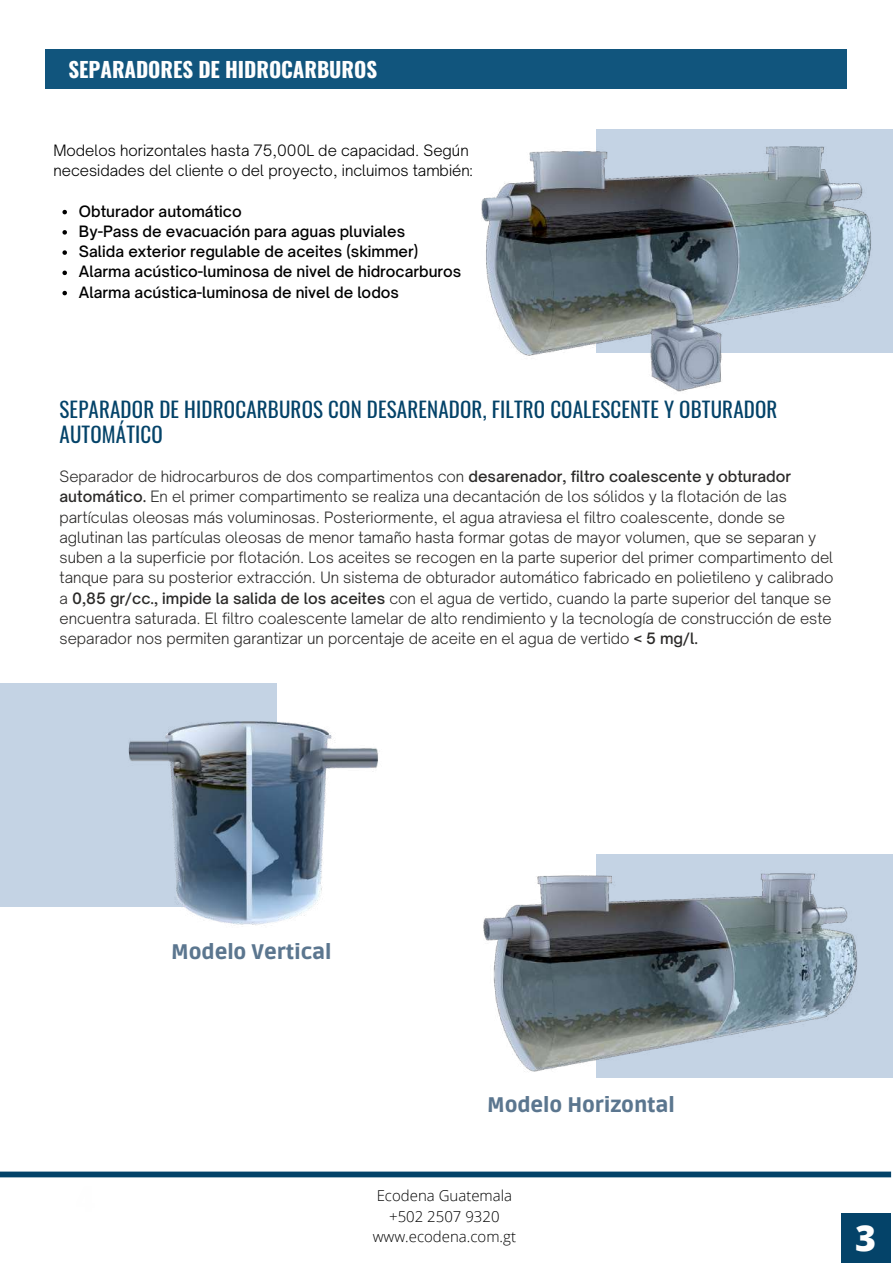
<style>
.page{position:relative;width:893px;height:1264px;background:#fff}
.page>*{position:absolute;margin:0;border:0;box-sizing:border-box;transform-origin:0 0}
.t1{font:800 35.85px "Open Sans";color:#fefefe}
.t2{font:21px/24.8px "Oswald";letter-spacing:.01em;color:#044369}
.t3{font:900 21px "Ruda";color:#5b768f}
.t4{font:700 21px "Oswald";letter-spacing:-.005em;color:#fefefe}
.t5{font:300 15px/20.2px "Open Sauce One";color:#2b2a29}
.t6{font:500 15px/20.2px "Open Sauce One";color:#000}
.t7{font:300 15px/20.2px "Open Sauce One";color:#000}
.t8{font:300 15px/20.2px "Open Sans";color:#000;text-align:center}
.s1{font-weight:500}
</style>
<div class="page">
<div style="left:0;top:1171px;width:891px;height:6px;background:#044369"></div>
<div style="left:840px;top:1212px;width:50px;height:50px;background:#044369"></div>
<div style="left:0;top:683px;width:277px;height:223px;background:#c4d3e4"></div>
<img style="left:117px;top:721px;width:261px;height:204px">
<div style="left:596px;top:853px;width:296px;height:224px;background:#c4d3e4"></div>
<img style="left:483px;top:853px;width:382px;height:225px">
<div style="left:46px;top:49px;width:800px;height:40px;background:#11557d"></div>
<img style="left:481px;top:129px;width:409px;height:263px">
<svg style="left:62px;top:210px;width:5px;height:4px"></svg>
<svg style="left:62px;top:230px;width:5px;height:4px"></svg>
<svg style="left:62px;top:250px;width:5px;height:5px"></svg>
<svg style="left:62px;top:270px;width:5px;height:5px"></svg>
<svg style="left:62px;top:291px;width:5px;height:4px"></svg>
<h2 class="t4" style="left:69px;top:53px;width:310px">SEPARADORES DE HIDROCARBUROS</h2>
<p class="t7" style="left:53px;top:140px;width:420px">Modelos horizontales hasta 75,000L de capacidad. Según necesidades del cliente o del proyecto, incluimos también:</p>
<p class="t6" style="left:79px;top:201px;width:384px">Obturador automático<br>By-Pass de evacuación para aguas pluviales<br>Salida exterior regulable de aceites (skimmer)<br>Alarma acústico-luminosa de nivel de hidrocarburos Alarma acústica-luminosa de nivel de lodos</p>
<h2 class="t2" style="left:60px;top:396px;width:719px">SEPARADOR DE HIDROCARBUROS CON DESARENADOR, FILTRO COALESCENTE Y OBTURADOR<br>AUTOMÁTICO</h2>
<p class="t5" style="left:60px;top:466px;width:775px">Separador de hidrocarburos de dos compartimentos con <span class="s1">desarenador, filtro coalescente y obturador automático.</span> En el primer compartimento se realiza una decantación de los sólidos y la flotación de las partículas oleosas más voluminosas. Posteriormente, el agua atraviesa el filtro coalescente, donde se aglutinan las partículas oleosas de menor tamaño hasta formar gotas de mayor volumen, que se separan y suben a la superficie por flotación. Los aceites se recogen en la parte superior del primer compartimento del tanque para su posterior extracción. Un sistema de obturador automático fabricado en polietileno y calibrado a <span class="s1">0,85 gr/cc., impide la salida de los aceites</span> con el agua de vertido, cuando la parte superior del tanque se encuentra saturada. El filtro coalescente lamelar de alto rendimiento y la tecnología de construcción de este separador nos permiten garantizar un porcentaje de aceite en el agua de vertido <span class="s1">&lt; 5 mg/l.</span></p>
<h2 class="t3" style="left:171px;top:939px;width:162px">Modelo Vertical</h2>
<h2 class="t3" style="left:487px;top:1093px;width:189px">Modelo Horizontal</h2>
<p class="t8" style="left:373px;top:1185px;width:145px">Ecodena Guatemala +502 2507 9320 www.ecodena.com.gt</p>
<h1 class="t1" style="left:855px;top:1212px;width:22px">3</h1>
</div>
